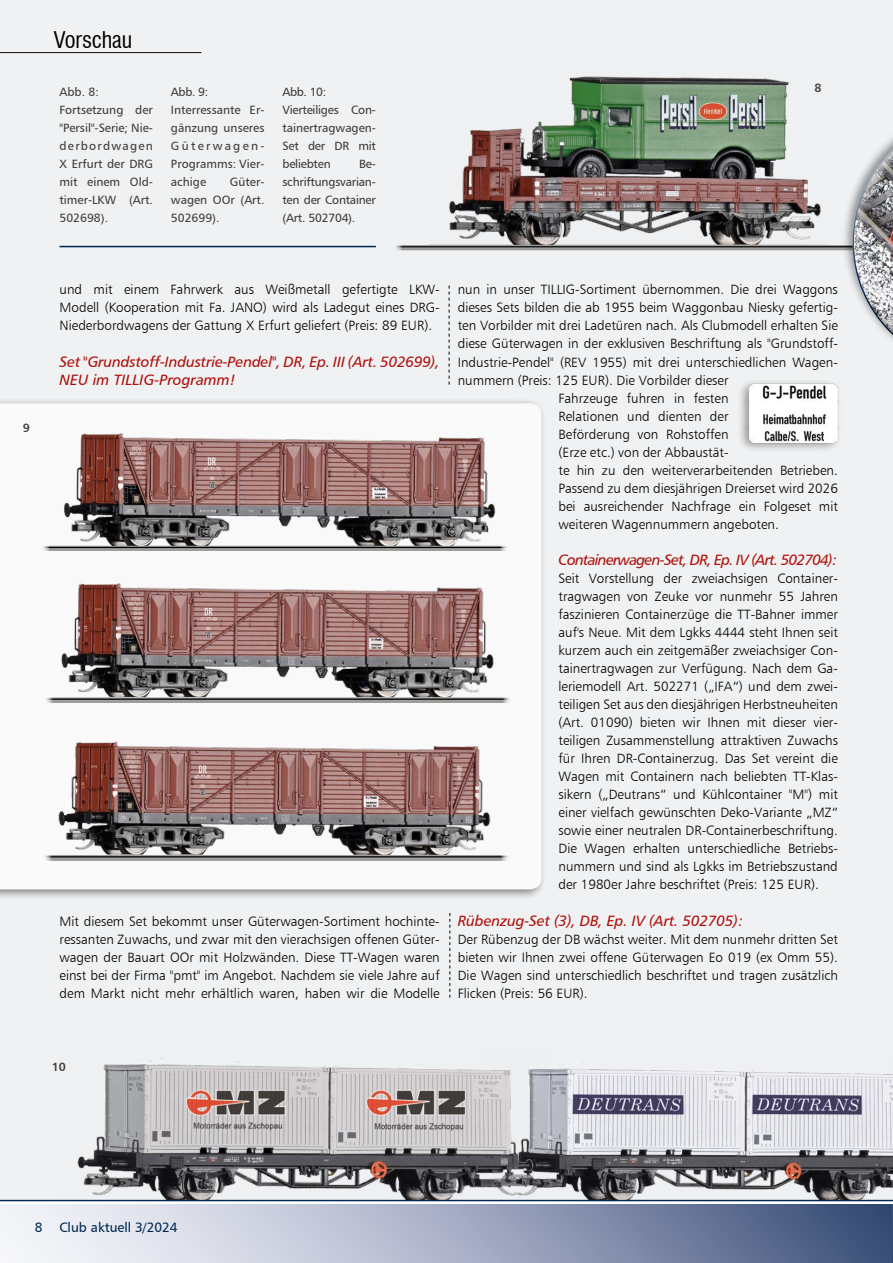
<style>
.page{position:relative;width:893px;height:1263px;background:#fff}
.page>*{position:absolute;margin:0;border:0;box-sizing:border-box;transform-origin:0 0}
.t1{font:condensed 22.5px "Swiss 721 BT";letter-spacing:-.015em;color:#000}
.t2{font:15px/18px "Humanist 777 BT Italic B";letter-spacing:-.01em;color:#ae0f0a}
.t3{font:15px "Humanist 777 BT Italic B";letter-spacing:-.05em;color:#ae0f0a}
.t4{font:13.5px/18px "Humanist 777 BT Light B";color:#000;text-align:justify}
.t5{font:13.5px "Humanist 777 BT Roman B";color:#002851}
.t6{font:12px/18px "Humanist 777 BT Roman B";color:#3c3c3b}
.t7{font:12px/18px "Humanist 777 BT Roman B";letter-spacing:-.02em;color:#3c3c3b}
.t8{font:12px "Humanist 777 BT Bold B";color:#3c3c3b}
</style>
<div class="page">
<hr style="left:0;top:1200px;width:893px;height:1px;background:#002851">
<div style="left:0;top:1204px;width:893px;height:59px;background:linear-gradient(to right,#fff,#40527d)"></div>
<hr style="left:892px;top:1204px;width:1px;height:59px;background:#374d74">
<div style="left:0;top:0;width:893px;height:1199px;background:#eff1f3"></div>
<hr style="left:0;top:53px;width:201px;height:1px;background:#fff">
<hr style="left:0;top:52px;width:201px;height:1px;background:#000">
<svg style="left:449px;top:286px;width:1px;height:99px"></svg>
<img style="left:549px;top:1062px;width:344px;height:137px">
<img style="left:77px;top:1058px;width:472px;height:141px">
<div style="left:0;top:397px;width:546px;height:503px;background:#000;opacity:.47"></div>
<div style="left:0;top:403px;width:541px;height:486px;background:#fafafa"></div>
<img style="left:52px;top:422px;width:448px;height:124px">
<div style="left:42px;top:546px;width:466px;height:5px;background:#9d9d9c"></div>
<hr style="left:42px;top:546px;width:466px;height:3px;background:#000">
<img style="left:59px;top:572px;width:438px;height:125px">
<div style="left:45px;top:697px;width:466px;height:6px;background:#9d9d9c"></div>
<hr style="left:45px;top:698px;width:466px;height:2px;background:#000">
<img style="left:52px;top:733px;width:447px;height:121px">
<div style="left:43px;top:855px;width:466px;height:5px;background:#9d9d9c"></div>
<hr style="left:43px;top:855px;width:466px;height:3px;background:#000">
<img style="left:429px;top:76px;width:398px;height:169px">
<div style="left:394px;top:245px;width:499px;height:5px;background:#9d9d9c"></div>
<hr style="left:394px;top:246px;width:499px;height:2px;background:#000">
<div style="left:841px;top:104px;width:52px;height:203px;background:#fff;opacity:.75"></div>
<div style="left:856px;top:156px;width:37px;height:214px;background:#000;opacity:.75"></div>
<hr style="left:59px;top:246px;width:317px;height:1px;background:#002851">
<svg style="left:449px;top:913px;width:1px;height:85px"></svg>
<div style="left:737px;top:378px;width:104px;height:75px;background:#000;opacity:.36"></div>
<img style="left:746px;top:381px;width:95px;height:67px">
<p class="t8" style="left:23px;top:420px;width:9px">9</p>
<h1 class="t1" style="left:54px;top:27px;width:80px">Vorschau</h1>
<p class="t6" style="left:60px;top:83px;width:95px">Abb. 8:<br>Fortsetzung der "Persil"-Serie; Nie&shy;derbordwagen<br>X Erfurt der DRG mit einem Old&shy;timer-LKW (Art.<br>502698).</p>
<p class="t6" style="left:171px;top:83px;width:95px">Abb. 9:<br>Interressante Er&shy;gänzung unseres<br>Güterwagen-<br>Programms: Vier&shy;achige</p>
<p class="t6" style="left:171px;top:173px;width:95px;text-align:justify;text-indent:59px">Güter&shy;wagen OOr (Art.<br>502699).</p>
<p class="t7" style="left:282px;top:83px;width:95px">Abb. 10:<br>Vierteiliges Con&shy;tainertragwagen-<br>Set der DR mit beliebten</p>
<p class="t6" style="left:282px;top:155px;width:95px;text-align:justify;text-indent:77px">Be&shy;schriftungsvarian&shy;ten der Container (Art. 502704).</p>
<p class="t8" style="left:814px;top:80px;width:9px">8</p>
<p class="t4" style="left:60px;top:281px;width:382px">und mit einem Fahrwerk aus Weißmetall gefertigte LKW-Modell (Kooperation mit Fa. JANO) wird als Ladegut eines DRG-Niederbordwagens der Gattung X Erfurt geliefert (Preis: 89 EUR).</p>
<p class="t2" style="left:60px;top:352px;width:382px">Set "Grundstoff-Industrie-Pendel", DR, Ep. III (Art. 502699),<br>NEU im TILLIG-Programm!</p>
<p class="t4" style="left:60px;top:911px;width:382px">Mit diesem Set bekommt unser Güterwagen-Sortiment hochinte&shy;ressanten Zuwachs, und zwar mit den vierachsigen offenen Güter&shy;wagen der Bauart OOr mit Holzwänden. Diese TT-Wagen waren einst bei der Firma "pmt" im Angebot. Nachdem sie viele Jahre auf dem Markt nicht mehr erhältlich waren, haben wir die Modelle</p>
<p class="t4" style="left:458px;top:280px;width:382px">nun in unser TILLIG-Sortiment übernommen. Die drei Waggons</p>
<p class="t4" style="left:458px;top:299px;width:382px">dieses Sets bilden die ab 1955 beim Waggonbau Niesky gefertig-</p>
<p class="t4" style="left:458px;top:317px;width:382px">ten Vorbilder mit drei Ladetüren nach. Als Clubmodell erhalten Sie</p>
<p class="t4" style="left:458px;top:335px;width:382px">diese Güterwagen in der exklusiven Beschriftung als "Grundstoff-</p>
<p class="t4" style="left:458px;top:353px;width:382px">Industrie-Pendel" (REV 1955) mit drei unterschiedlichen Wagen-</p>
<p class="t4" style="left:458px;top:371px;width:272px">nummern (Preis: 125 EUR). Die Vorbilder dieser</p>
<p class="t4" style="left:558px;top:389px;width:172px">Fahrzeuge fuhren in festen</p>
<p class="t4" style="left:558px;top:407px;width:172px">Relationen und dienten der</p>
<p class="t4" style="left:558px;top:425px;width:172px">Beförderung von Rohstoffen</p>
<p class="t4" style="left:558px;top:443px;width:172px">(Erze etc.) von der Abbaustät-</p>
<p class="t4" style="left:558px;top:461px;width:281px">te hin zu den weiterverarbeitenden Betrieben.</p>
<p class="t4" style="left:558px;top:479px;width:281px">Passend zu dem diesjährigen Dreierset wird 2026</p>
<p class="t4" style="left:558px;top:497px;width:281px">bei ausreichender Nachfrage ein Folgeset mit</p>
<p class="t4" style="left:558px;top:515px;width:222px">weiteren Wagennummern angeboten.</p>
<p class="t3" style="left:558px;top:550px;width:281px">Containerwagen-Set, DR, Ep. IV (Art. 502704):</p>
<p class="t4" style="left:558px;top:569px;width:281px">Seit Vorstellung der zweiachsigen Container&shy;tragwagen von Zeuke vor nunmehr 55 Jahren faszinieren Containerzüge die TT-Bahner immer auf's Neue. Mit dem Lgkks 4444 steht Ihnen seit kurzem auch ein zeitgemäßer zweiachsiger Con&shy;tainertragwagen zur Verfügung. Nach dem Ga&shy;leriemodell Art. 502271 („IFA“) und dem zwei&shy;teiligen Set aus den diesjährigen Herbstneuheiten (Art. 01090) bieten wir Ihnen mit dieser vier&shy;teiligen Zusammenstellung attraktiven Zuwachs für Ihren DR-Containerzug. Das Set vereint die Wagen mit Containern nach beliebten TT-Klas&shy;sikern („Deutrans“ und Kühlcontainer "M") mit einer vielfach gewünschten Deko-Variante „MZ“ sowie einer neutralen DR-Containerbeschriftung.<br>Die Wagen erhalten unterschiedliche Betriebs&shy;nummern und sind als Lgkks im Betriebszustand der 1980er Jahre beschriftet (Preis: 125 EUR).</p>
<p class="t2" style="left:458px;top:911px;width:288px">Rübenzug-Set (3), DB, Ep. IV (Art. 502705):</p>
<p class="t4" style="left:458px;top:930px;width:382px">Der Rübenzug der DB wächst weiter. Mit dem nunmehr dritten Set bieten wir Ihnen zwei offene Güterwagen Eo 019 (ex Omm 55).<br>Die Wagen sind unterschiedlich beschriftet und tragen zusätzlich Flicken (Preis: 56 EUR).</p>
<p class="t8" style="left:52px;top:1060px;width:16px">10</p>
<p class="t5" style="left:35px;top:1219px;width:9px">8</p>
<p class="t5" style="left:59px;top:1219px;width:120px">Club aktuell 3/2024</p>
</div>
